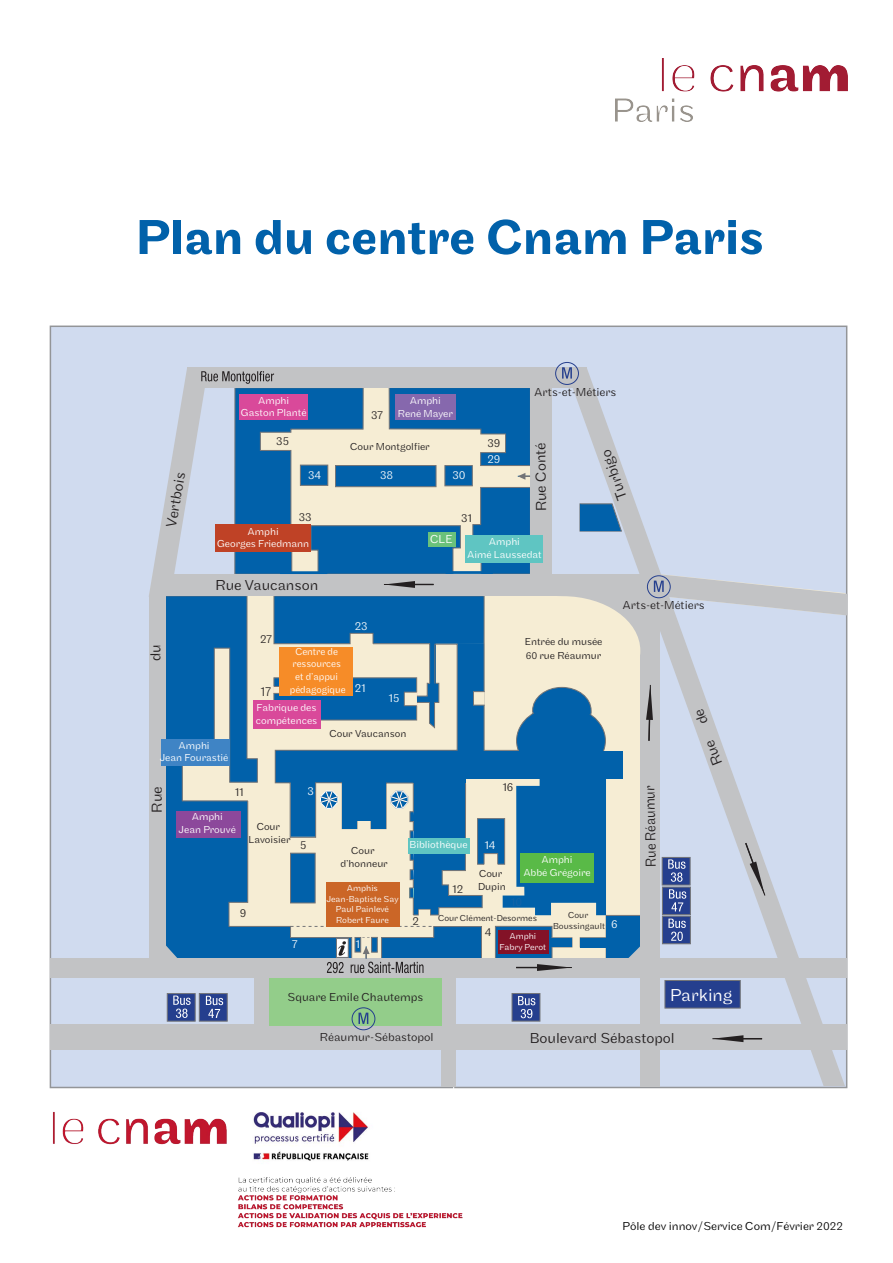
<style>
.page{position:relative;width:893px;height:1263px;background:#fff}
.page>*{position:absolute;margin:0;border:0;box-sizing:border-box;transform-origin:0 0}
.t1{font:500 51px "Maple";color:#0161aa}
.t2{font:300 18px "Maple";color:#fff}
.t3{font:300 15px "Maple";color:#231f20}
.t4{font:300 15px "Maple";color:#231f20;scale:.89 1}
.t5{font:300 13.5px "Maple";color:#231f20;scale:.91 1}
.t6{font:300 12px "Maple";color:#231f20}
.t7{font:300 12px "Maple";color:#000}
.t8{font:300 12px "Maple";color:#fff}
.t9{font:300 10.5px/12.6px "Maple";color:#fff;text-align:center}
.t10{font:300 10.5px/12.6px "Maple";color:#231f20}
.t11{font:300 10.5px/12.6px "Maple";color:#fff;text-align:center;scale:.94 1}
.t12{font:300 9px/10.8px "Maple";color:#fff;text-align:center}
.t13{font:300 9px/10.8px "Maple";color:#231f20;text-align:center}
</style>
<div class="page">
<div style="left:50px;top:326px;width:797px;height:762px;background:#d0dbef;border:2px solid #939598"></div>
<div style="left:512px;top:993px;width:28px;height:28px;background:#253f8e;border:1px solid #737477"></div>
<svg style="left:568px;top:978px;width:277px;height:108px"></svg>
<div style="left:640px;top:591px;width:20px;height:496px;background:#c2c3c5"></div>
<div style="left:50px;top:1025px;width:797px;height:25px;background:#c2c3c5"></div>
<div style="left:441px;top:978px;width:14px;height:109px;background:#c2c3c5"></div>
<div style="left:254px;top:978px;width:15px;height:56px;background:#c2c3c5"></div>
<div style="left:269px;top:978px;width:173px;height:47px;background:#93cd8a"></div>
<div style="left:50px;top:958px;width:797px;height:20px;background:#c2c3c5"></div>
<div style="left:167px;top:993px;width:28px;height:28px;background:#253f8e;border:1px solid #737477"></div>
<svg style="left:173px;top:995px;width:18px;height:23px"></svg>
<div style="left:199px;top:993px;width:29px;height:28px;background:#253f8e;border:1px solid #737477"></div>
<svg style="left:206px;top:996px;width:17px;height:22px"></svg>
<svg style="left:518px;top:996px;width:17px;height:22px"></svg>
<svg style="left:712px;top:1035px;width:50px;height:7px"></svg>
<div style="left:555px;top:362px;width:24px;height:23px;border:1px solid #253f8e;border-radius:50%"></div>
<div style="left:665px;top:980px;width:76px;height:28px;background:#253f8e;border:1px solid #737477"></div>
<svg style="left:358px;top:1013px;width:10px;height:11px"></svg>
<div style="left:352px;top:1007px;width:23px;height:23px;border:1px solid #253f8e;border-radius:50%"></div>
<img style="left:616px;top:59px;width:232px;height:63px">
<img style="left:52px;top:1111px;width:411px;height:117px">
<svg style="left:149px;top:367px;width:699px;height:606px"></svg>
<h1 class="t1" style="left:136px;top:208px;width:629px">Plan du centre Cnam Paris</h1>
<h3 class="t3" style="left:162px;top:525px;width:57px;rotate:-80deg">Vertbois</h3>
<h3 class="t3" style="left:147px;top:661px;width:18px;rotate:-90deg">du</h3>
<p class="t9" style="left:241px;top:394px;width:67px">Amphi<br>Gaston Planté</p>
<p class="t6" style="left:276px;top:434px;width:14px">35</p>
<p class="t6" style="left:371px;top:409px;width:13px">37</p>
<p class="t9" style="left:398px;top:395px;width:57px">Amphi<br>René Mayer</p>
<p class="t10" style="left:350px;top:440px;width:81px">Cour Montgolfier</p>
<p class="t8" style="left:308px;top:468px;width:15px">34</p>
<p class="t8" style="left:380px;top:468px;width:15px">38</p>
<p class="t8" style="left:452px;top:468px;width:15px">30</p>
<p class="t6" style="left:299px;top:510px;width:14px">33</p>
<p class="t6" style="left:461px;top:511px;width:12px">31</p>
<p class="t6" style="left:487px;top:436px;width:14px">39</p>
<p class="t8" style="left:487px;top:452px;width:15px">29</p>
<p class="t6" style="left:534px;top:385px;width:84px">Arts-et-Métiers</p>
<h3 class="t3" style="left:533px;top:512px;width:70px;rotate:-91deg">Rue Conté</h3>
<h3 class="t3" style="left:614px;top:502px;width:54px;rotate:-109deg">Turbigo</h3>
<p class="t9" style="left:217px;top:525px;width:94px">Amphi<br>Georges Friedmann</p>
<p class="t8" style="left:430px;top:533px;width:24px">CLE</p>
<h3 class="t3" style="left:215px;top:577px;width:104px">Rue Vaucanson</h3>
<p class="t6" style="left:260px;top:632px;width:13px">27</p>
<p class="t5" style="left:261px;top:684px;width:12px">17</p>
<p class="t11" style="left:290px;top:645px;width:61px">Centre de ressources et d’appui pédagogique</p>
<p class="t9" style="left:256px;top:702px;width:63px;text-align:left">Fabrique des compétences</p>
<p class="t8" style="left:355px;top:619px;width:14px">23</p>
<p class="t8" style="left:355px;top:681px;width:12px">21</p>
<p class="t8" style="left:389px;top:692px;width:12px">15</p>
<p class="t10" style="left:329px;top:727px;width:78px">Cour Vaucanson</p>
<p class="t9" style="left:467px;top:536px;width:76px">Amphi<br>Aimé Laussedat</p>
<p class="t10" style="left:525px;top:634px;width:79px;line-height:14.4px">Entrée du musée<br>60 rue Réaumur</p>
<p class="t6" style="left:622px;top:598px;width:84px">Arts-et-Métiers</p>
<p class="t9" style="left:160px;top:739px;width:70px">Amphi<br>Jean Fourastié</p>
<h3 class="t3" style="left:148px;top:813px;width:28px;rotate:-90deg">Rue</h3>
<p class="t6" style="left:235px;top:785px;width:10px">11</p>
<p class="t8" style="left:307px;top:784px;width:8px">3</p>
<p class="t9" style="left:179px;top:811px;width:59px">Amphi<br>Jean Prouvé</p>
<p class="t10" style="left:248px;top:821px;width:44px;text-align:center">Cour<br>Lavoisier</p>
<p class="t6" style="left:300px;top:838px;width:8px">5</p>
<p class="t6" style="left:240px;top:906px;width:8px">9</p>
<p class="t8" style="left:292px;top:938px;width:7px">7</p>
<p class="t6" style="left:503px;top:780px;width:12px">16</p>
<p class="t10" style="left:340px;top:844px;width:49px;text-align:center">Cour d’honneur</p>
<p class="t12" style="left:326px;top:882px;width:74px">Amphis<br>Jean-Baptiste Say<br>Paul Painlevé<br>Robert Faure</p>
<p class="t8" style="left:356px;top:938px;width:6px">1</p>
<p class="t9" style="left:410px;top:838px;width:60px">Bibliothèque</p>
<p class="t8" style="left:485px;top:838px;width:12px">14</p>
<p class="t6" style="left:412px;top:914px;width:8px">2</p>
<p class="t9" style="left:523px;top:854px;width:69px">Amphi<br>Abbé Grégoire</p>
<p class="t10" style="left:478px;top:867px;width:29px">Cour<br>Dupin</p>
<p class="t13" style="left:438px;top:913px;width:100px">Cour Clément-Desormes</p>
<p class="t13" style="left:553px;top:909px;width:54px">Cour<br>Boussingault</p>
<p class="t6" style="left:452px;top:882px;width:12px">12</p>
<p class="t8" style="left:611px;top:917px;width:8px">6</p>
<p class="t6" style="left:485px;top:925px;width:8px">4</p>
<p class="t12" style="left:499px;top:930px;width:48px">Amphi<br>Fabry Perot</p>
<p class="t6" style="left:288px;top:990px;width:137px">Square Emile Chautemps</p>
<h3 class="t4" style="left:642px;top:867px;width:93px;rotate:-91deg">Rue Réaumur</h3>
<h2 class="t2" style="left:670px;top:985px;width:64px">Parking</h2>
<p class="t6" style="left:320px;top:1030px;width:115px">Réaumur-Sébastopol</p>
<h3 class="t3" style="left:530px;top:1029px;width:146px">Boulevard Sébastopol</h3>
<p class="t7" style="left:623px;top:1220px;width:222px">Pôle dev innov/Service Com/Février 2022</p>
</div>
